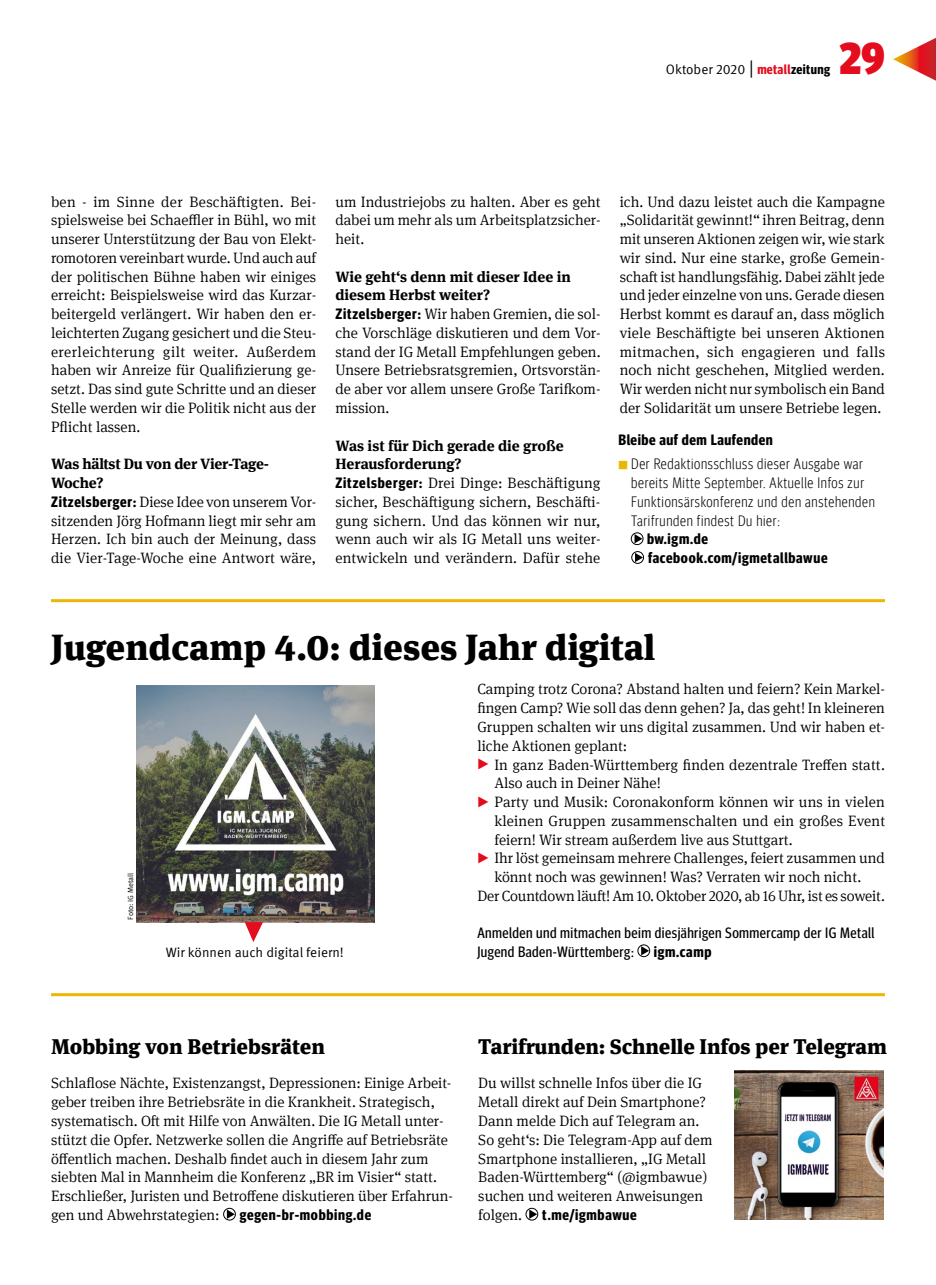
<style>
.page{position:relative;width:936px;height:1285px;background:#fff}
.page>*{position:absolute;margin:0;border:0;box-sizing:border-box;transform-origin:0 0}
.t1{font:900 condensed 45px "Meta Head IGM";color:#e40d1e}
.t2{font:900 36px "Meta Serif IGM";color:#000}
.t3{font:900 21px "Meta Serif IGM";letter-spacing:-.005em;color:#000}
.t4{font:300 15px/18.8px "Meta Serif IGM";color:#000}
.t5{font:300 condensed 15px/18.8px "Meta Head IGM";letter-spacing:.045em;color:#000}
.t6{font:700 15px/18.8px "Meta Headline Cond OT";letter-spacing:.045em;color:#000}
.t7{font:15px/18.8px "Meta Headline Cond OT";letter-spacing:.03em;color:#000}
.t8{font:13.5px "Meta IGM";color:#000}
.t9{font:7.5px "Meta IGM";color:#000}
.s1{font-size:18px}
.s2{font-family:"Meta Headline Cond OT";font-weight:700;color:#e40d1e}
.s3{font-family:"Meta Headline Cond OT";font-weight:700}
.s4{font-weight:700}
.s5{font-family:"Meta IGM";font-weight:700;font-stretch:normal;font-size:11.25px;color:#ebb700}
.s6{font-family:"Meta Head IGM";font-weight:900;font-stretch:condensed;font-size:21px;color:#e40d1e}
</style>
<div class="page">
<svg style="left:893px;top:38px;width:42px;height:43px"></svg>
<hr style="left:51px;top:992px;width:833px;height:3px;background:#ebb700">
<hr style="left:51px;top:599px;width:833px;height:3px;background:#ebb700">
<div style="left:637px;top:944px;width:13px;height:12px;border:1px solid #000;border-radius:50%"></div>
<svg style="left:641px;top:945px;width:8px;height:10px"></svg>
<img style="left:136px;top:685px;width:238px;height:236px">
<svg style="left:245px;top:921px;width:18px;height:20px"></svg>
<div style="left:223px;top:1207px;width:13px;height:13px;border:1px solid #000;border-radius:50%"></div>
<svg style="left:227px;top:1209px;width:8px;height:9px"></svg>
<div style="left:525px;top:1207px;width:13px;height:13px;border:1px solid #000;border-radius:50%"></div>
<svg style="left:529px;top:1209px;width:8px;height:9px"></svg>
<div style="left:630px;top:532px;width:13px;height:13px;border:1px solid #000;border-radius:50%"></div>
<svg style="left:634px;top:534px;width:8px;height:9px"></svg>
<div style="left:631px;top:551px;width:13px;height:12px;border:1px solid #000;border-radius:50%"></div>
<svg style="left:635px;top:552px;width:8px;height:10px"></svg>
<img style="left:734px;top:1070px;width:149px;height:149px">
<p class="t8" style="left:666px;top:59px;width:166px">Oktober 2020 <span class="s1">|</span> <span class="s2">metall</span><span class="s3">zeitung</span></p>
<h1 class="t1" style="left:839px;top:22px;width:47px">29</h1>
<p class="t4" style="left:51px;top:191px;width:267px;text-align:justify">ben - im Sinne der Beschäftigten. Bei&shy;spielsweise bei Schaeffler in Bühl, wo mit unserer Unterstützung der Bau von Elekt&shy;romotoren vereinbart wurde. Und auch auf der politischen Bühne haben wir einiges erreicht: Beispielsweise wird das Kurzar&shy;beitergeld verlängert. Wir haben den er&shy;leichterten Zugang gesichert und die Steu&shy;ererleichterung gilt weiter. Außerdem haben wir Anreize für Qualifizierung ge&shy;setzt. Das sind gute Schritte und an dieser Stelle werden wir die Politik nicht aus der Pflicht lassen.</p>
<p class="t4" style="left:51px;top:454px;width:267px"><span class="s4">Was hältst Du von der Vier-Tage-Woche?<br></span><span class="s3">Zitzelsberger:</span> Diese Idee von unserem Vor&shy;sitzenden Jörg Hofmann liegt mir sehr am Herzen. Ich bin auch der Meinung, dass die Vier-Tage-Woche eine Antwort wäre,</p>
<p class="t4" style="left:335px;top:191px;width:267px;text-align:justify">um Industriejobs zu halten. Aber es geht dabei um mehr als um Arbeitsplatzsicher&shy;heit.</p>
<p class="t4" style="left:335px;top:266px;width:267px"><span class="s4">Wie geht‘s denn mit dieser Idee in diesem Herbst weiter?<br></span><span class="s3">Zitzelsberger:</span> Wir haben Gremien, die sol&shy;che Vorschläge diskutieren und dem Vor&shy;stand der IG Metall Empfehlungen geben.<br>Unsere Betriebsratsgremien, Ortsvorstän&shy;de aber vor allem unsere Große Tarifkom&shy;mission.</p>
<p class="t4" style="left:335px;top:435px;width:267px"><span class="s4">Was ist für Dich gerade die große Herausforderung?<br></span><span class="s3">Zitzelsberger:</span> Drei Dinge: Beschäftigung sicher, Beschäftigung sichern, Beschäfti&shy;gung sichern. Und das können wir nur, wenn auch wir als IG Metall uns weiter&shy;entwickeln und verändern. Dafür stehe</p>
<p class="t4" style="left:619px;top:191px;width:267px;text-align:justify">ich. Und dazu leistet auch die Kampagne „Solidarität gewinnt!“ ihren Beitrag, denn mit unseren Aktionen zeigen wir, wie stark wir sind. Nur eine starke, große Gemein&shy;schaft ist handlungsfähig. Dabei zählt jede und jeder einzelne von uns. Gerade diesen Herbst kommt es darauf an, dass möglich viele Beschäftigte bei unseren Aktionen mitmachen, sich engagieren und falls noch nicht geschehen, Mitglied werden.<br>Wir werden nicht nur symbolisch ein Band der Solidarität um unsere Betriebe legen.</p>
<p class="t6" style="left:618px;top:430px;width:156px">Bleibe auf dem Laufenden</p>
<p class="t5" style="left:631px;top:453px;width:245px;text-indent:-13px"><span class="s5">■</span> Der Redaktionsschluss dieser Ausgabe war bereits Mitte September. Aktuelle Infos zur Funktionsärskonferenz und den anstehenden Tarifrunden findest Du hier:</p>
<p class="t6" style="left:647px;top:529px;width:182px">bw.igm.de facebook.com/igmetallbawue</p>
<h2 class="t2" style="left:51px;top:616px;width:605px">Jugendcamp 4.0: dieses Jahr digital</h2>
<p class="t9" style="left:125px;top:919px;width:48px;rotate:-90deg">Foto: IG Metall</p>
<p class="t8" style="left:166px;top:941px;width:179px">Wir können auch digital feiern!</p>
<p class="t4" style="left:477px;top:679px;width:409px">Camping trotz Corona? Abstand halten und feiern? Kein Markel-</p>
<p class="t4" style="left:477px;top:697px;width:409px">fingen Camp? Wie soll das denn gehen? Ja, das geht! In kleineren</p>
<p class="t4" style="left:477px;top:716px;width:409px">Gruppen schalten wir uns digital zusammen. Und wir haben et-</p>
<p class="t4" style="left:477px;top:735px;width:151px">liche Aktionen geplant:</p>
<p class="t4" style="left:477px;top:754px;width:409px"><span class="s6">▸</span> In ganz Baden-Württemberg finden dezentrale Treffen statt.</p>
<p class="t4" style="left:494px;top:772px;width:168px">Also auch in Deiner Nähe!</p>
<p class="t4" style="left:477px;top:791px;width:409px"><span class="s6">▸</span> Party und Musik: Coronakonform können wir uns in vielen</p>
<p class="t4" style="left:494px;top:810px;width:392px">kleinen Gruppen zusammenschalten und ein großes Event</p>
<p class="t4" style="left:494px;top:829px;width:300px">feiern! Wir stream außerdem live aus Stuttgart.</p>
<p class="t4" style="left:477px;top:847px;width:409px"><span class="s6">▸</span> Ihr löst gemeinsam mehrere Challenges, feiert zusammen und</p>
<p class="t4" style="left:494px;top:866px;width:368px">könnt noch was gewinnen! Was? Verraten wir noch nicht.</p>
<p class="t4" style="left:477px;top:885px;width:409px">Der Countdown läuft! Am 10. Oktober 2020, ab 16 Uhr, ist es soweit.</p>
<p class="t7" style="left:477px;top:923px;width:398px">Anmelden und mitmachen beim diesjährigen Sommercamp der IG Metall<br>Jugend Baden-Württemberg:</p>
<p class="t6" style="left:653px;top:942px;width:59px">igm.camp</p>
<h3 class="t3" style="left:51px;top:1029px;width:275px">Mobbing von Betriebsräten</h3>
<h3 class="t3" style="left:478px;top:1029px;width:410px">Tarifrunden: Schnelle Infos per Telegram</h3>
<p class="t4" style="left:51px;top:1072px;width:403px">Schlaflose Nächte, Existenzangst, Depressionen: Einige Arbeit&shy;geber treiben ihre Betriebsräte in die Krankheit. Strategisch, systematisch. Oft mit Hilfe von Anwälten. Die IG Metall unter&shy;stützt die Opfer. Netzwerke sollen die Angriffe auf Betriebsräte öffentlich machen. Deshalb findet auch in diesem Jahr zum siebten Mal in Mannheim die Konferenz „BR im Visier“ statt.<br>Erschließer, Juristen und Betroffene diskutieren über Erfahrun&shy;gen und Abwehrstategien:</p>
<p class="t6" style="left:240px;top:1204px;width:133px">gegen-br-mobbing.de</p>
<p class="t4" style="left:478px;top:1072px;width:235px">Du willst schnelle Infos über die IG<br>Metall direkt auf Dein Smartphone?<br>Dann melde Dich auf Telegram an.<br>So geht‘s: Die Telegram-App auf dem<br>Smartphone installieren, „IG Metall<br>Baden-Württemberg“ (@igmbawue) suchen und weiteren Anweisungen folgen.</p>
<p class="t6" style="left:542px;top:1204px;width:96px">t.me/igmbawue</p>
</div>
